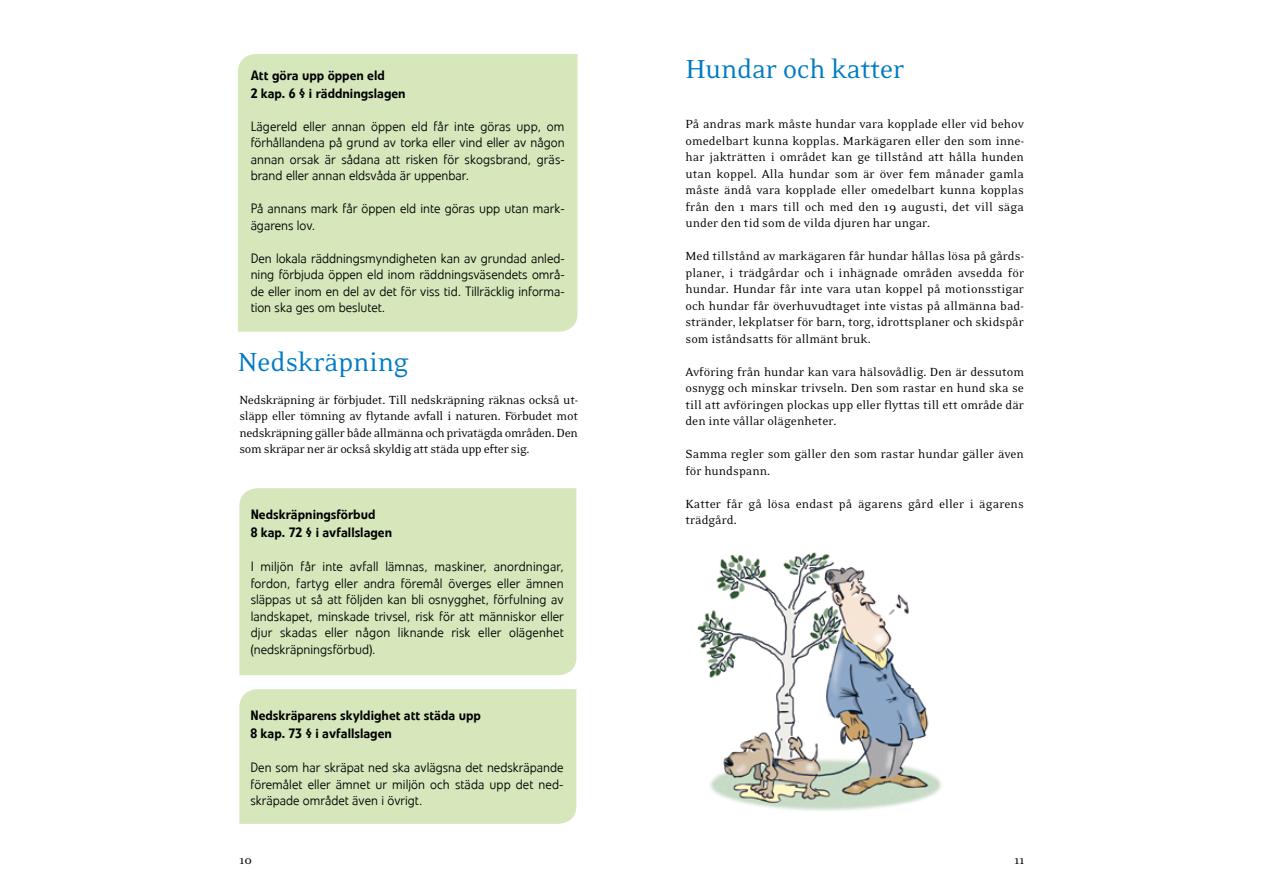
<style>
.page{position:relative;width:1263px;height:893px;background:#fff}
.page>*{position:absolute;margin:0;border:0;box-sizing:border-box;transform-origin:0 0}
.t1{font:30px "Eidetic Neo OT";letter-spacing:-.01em;color:#007bc4}
.t2{font:13.5px/16.5px "Eidetic Neo OT";color:#000;text-align:justify}
.t3{font:300 13.5px/16.5px "Veto Com";color:#000;text-align:justify}
.t4{font:500 13.5px/18px "Veto Com";color:#000}
</style>
<div class="page">
<div style="left:239px;top:689px;width:337px;height:135px;background:#d6e7bc"></div>
<div style="left:239px;top:488px;width:337px;height:187px;background:#d6e7bc"></div>
<div style="left:238px;top:54px;width:339px;height:278px;background:#d6e7bc"></div>
<img style="left:697px;top:552px;width:245px;height:259px">
<p class="t4" style="left:251px;top:66px;width:157px">Att göra upp öppen eld<br>2 kap. 6 § i räddningslagen</p>
<p class="t3" style="left:251px;top:118px;width:316px">Lägereld eller annan öppen eld får inte göras upp, om förhållandena på grund av torka eller vind eller av någon annan orsak är sådana att risken för skogsbrand, gräs&shy;brand eller annan eldsvåda är uppenbar.</p>
<p class="t3" style="left:251px;top:200px;width:316px">På annans mark får öppen eld inte göras upp utan mark&shy;ägarens lov.</p>
<p class="t3" style="left:251px;top:250px;width:316px">Den lokala räddningsmyndigheten kan av grundad anled&shy;ning förbjuda öppen eld inom räddningsväsendets områ&shy;de eller inom en del av det för viss tid. Tillräcklig informa&shy;tion ska ges om beslutet.</p>
<h1 class="t1" style="left:238px;top:347px;width:172px">Nedskräpning</h1>
<p class="t2" style="left:239px;top:392px;width:340px">Nedskräpning är förbjudet. Till nedskräpning räknas också ut&shy;släpp eller tömning av flytande avfall i naturen. Förbudet mot nedskräpning gäller både allmänna och privatägda områden. Den som skräpar ner är också skyldig att städa upp efter sig.</p>
<p class="t4" style="left:251px;top:505px;width:143px">Nedskräpningsförbud<br>8 kap. 72 § i avfallslagen</p>
<p class="t3" style="left:251px;top:559px;width:315px">I miljön får inte avfall lämnas, maskiner, anordningar, fordon, fartyg eller andra föremål överges eller ämnen släppas ut så att följden kan bli osnygghet, förfulning av landskapet, minskade trivsel, risk för att människor eller djur skadas eller någon liknande risk eller olägenhet (nedskräpningsförbud).</p>
<p class="t4" style="left:250px;top:706px;width:232px">Nedskräparens skyldighet att städa upp<br>8 kap. 73 § i avfallslagen</p>
<p class="t3" style="left:250px;top:759px;width:314px">Den som har skräpat ned ska avlägsna det nedskräpande föremålet eller ämnet ur miljön och städa upp det ned&shy;skräpade området även i övrigt.</p>
<h1 class="t1" style="left:685px;top:53px;width:221px">Hundar och katter</h1>
<p class="t2" style="left:685px;top:116px;width:340px">På andras mark måste hundar vara kopplade eller vid behov omedelbart kunna kopplas. Markägaren eller den som inne&shy;har jakträtten i området kan ge tillstånd att hålla hunden utan koppel. Alla hundar som är över fem månader gamla måste ändå vara kopplade eller omedelbart kunna kopplas från den 1 mars till och med den 19 augusti, det vill säga under den tid som de vilda djuren har ungar.</p>
<p class="t2" style="left:685px;top:248px;width:340px">Med tillstånd av markägaren får hundar hållas lösa på gårds&shy;planer, i trädgårdar och i inhägnade områden avsedda för hundar. Hundar får inte vara utan koppel på motionsstigar och hundar får överhuvudtaget inte vistas på allmänna bad&shy;stränder, lekplatser för barn, torg, idrottsplaner och skidspår som iståndsatts för allmänt bruk.</p>
<p class="t2" style="left:685px;top:364px;width:340px">Avföring från hundar kan vara hälsovådlig. Den är dessutom osnygg och minskar trivseln. Den som rastar en hund ska se till att avföringen plockas upp eller flyttas till ett område där den inte vållar olägenheter.</p>
<p class="t2" style="left:685px;top:446px;width:340px">Samma regler som gäller den som rastar hundar gäller även för hundspann.</p>
<p class="t2" style="left:685px;top:496px;width:340px">Katter får gå lösa endast på ägarens gård eller i ägarens trädgård.</p>
<p class="t2" style="left:239px;top:852px;width:14px">10</p>
<p class="t2" style="left:1014px;top:852px;width:12px">11</p>
</div>
